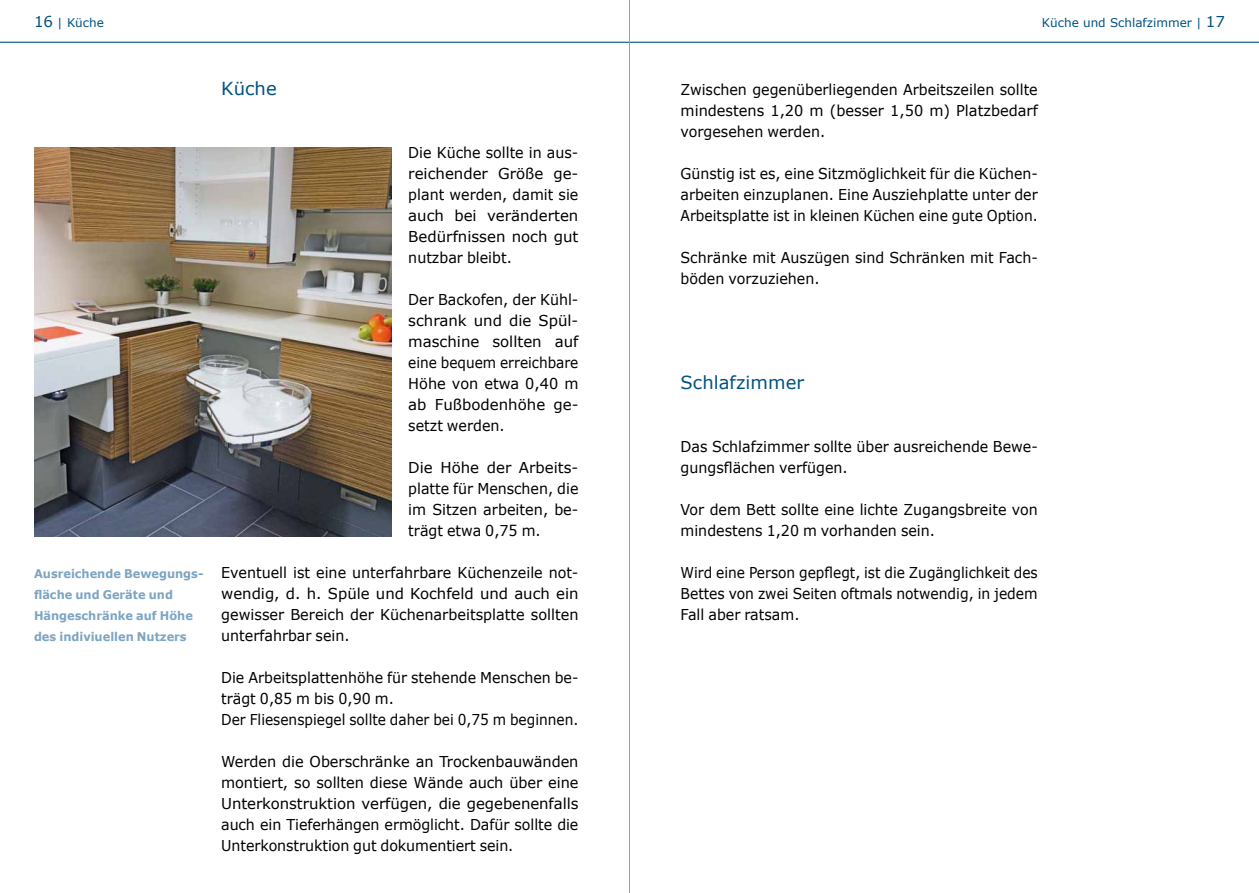
<style>
.page{position:relative;width:1259px;height:893px;background:#fff}
.page>*{position:absolute;margin:0;border:0;box-sizing:border-box;transform-origin:0 0}
.t1{font:18px "Verdana";letter-spacing:.005em;color:#005380}
.t2{font:15px/21px "Verdana";color:#000;scale:.95 1}
.t3{font:15px/21px "Verdana";color:#000;text-align:justify}
.t4{font:15px/21px "Verdana";color:#000;scale:.94 1}
.t5{font:15px/21px "Verdana";color:#000;text-align:justify;scale:.92 1}
.t6{font:700 12px/21px "Verdana";color:#7da5c2;scale:.95 1}
.t7{font:12px "Verdana";color:#005380}
.s1{font-size:15px}
</style>
<div class="page">
<hr style="left:0;top:42px;width:1259px;height:1px;background:#005380">
<hr style="left:629px;top:0;width:1px;height:893px;background:#9c9e9f">
<img style="left:34px;top:148px;width:357px;height:389px">
<p class="t7" style="left:34px;top:14px;width:71px"><span class="s1">16</span> | Küche</p>
<p class="t7" style="left:1042px;top:14px;width:184px">Küche und Schlafzimmer | <span class="s1">17</span></p>
<p class="t1" style="left:221px;top:76px;width:57px">Küche</p>
<p class="t6" style="left:34px;top:563px;width:180px">Ausreichende Bewegungs&shy;fläche und Geräte und<br>Hängeschränke auf Höhe des indiviuellen Nutzers</p>
<p class="t2" style="left:408px;top:142px;width:181px;text-align:justify">Die Küche sollte in aus&shy;reichender Größe ge&shy;plant werden, damit sie auch bei veränderten Bedürfnissen noch gut nutzbar bleibt.</p>
<p class="t2" style="left:408px;top:289px;width:181px">Der Backofen, der Kühl&shy;schrank und die Spül&shy;maschine sollten auf eine bequem erreichbare<br>Höhe von etwa 0,40 m ab Fußbodenhöhe ge&shy;setzt werden.</p>
<p class="t3" style="left:408px;top:457px;width:172px">Die Höhe der Arbeits&shy;platte für Menschen, die im Sitzen arbeiten, be&shy;trägt etwa 0,75 m.</p>
<p class="t2" style="left:221px;top:562px;width:378px;text-align:justify">Eventuell ist eine unterfahrbare Küchenzeile not&shy;wendig, d. h. Spüle und Kochfeld und auch ein gewisser Bereich der Küchenarbeitsplatte sollten unterfahrbar sein.</p>
<p class="t4" style="left:221px;top:667px;width:382px">Die Arbeitsplattenhöhe für stehende Menschen be&shy;trägt 0,85 m bis 0,90 m.<br>Der Fliesenspiegel sollte daher bei 0,75 m beginnen.</p>
<p class="t3" style="left:221px;top:751px;width:359px">Werden die Oberschränke an Trockenbauwänden montiert, so sollten diese Wände auch über eine Unterkonstruktion verfügen, die gegebenenfalls auch ein Tieferhängen ermöglicht. Dafür sollte die Unterkonstruktion gut dokumentiert sein.</p>
<p class="t2" style="left:680px;top:79px;width:378px;text-align:justify">Zwischen gegenüberliegenden Arbeitszeilen sollte mindestens 1,20 m (besser 1,50 m) Platzbedarf vorgesehen werden.</p>
<p class="t4" style="left:680px;top:163px;width:381px;text-align:justify">Günstig ist es, eine Sitzmöglichkeit für die Küchen&shy;arbeiten einzuplanen. Eine Ausziehplatte unter der Arbeitsplatte ist in kleinen Küchen eine gute Option.</p>
<p class="t2" style="left:680px;top:247px;width:377px">Schränke mit Auszügen sind Schränken mit Fach&shy;böden vorzuziehen.</p>
<p class="t1" style="left:680px;top:370px;width:125px">Schlafzimmer</p>
<p class="t2" style="left:680px;top:436px;width:377px">Das Schlafzimmer sollte über ausreichende Bewe&shy;gungsflächen verfügen.</p>
<p class="t2" style="left:680px;top:499px;width:377px">Vor dem Bett sollte eine lichte Zugangsbreite von mindestens 1,20 m vorhanden sein.</p>
<p class="t5" style="left:680px;top:562px;width:390px">Wird eine Person gepflegt, ist die Zugänglichkeit des Bettes von zwei Seiten oftmals notwendig, in jedem Fall aber ratsam.</p>
</div>
